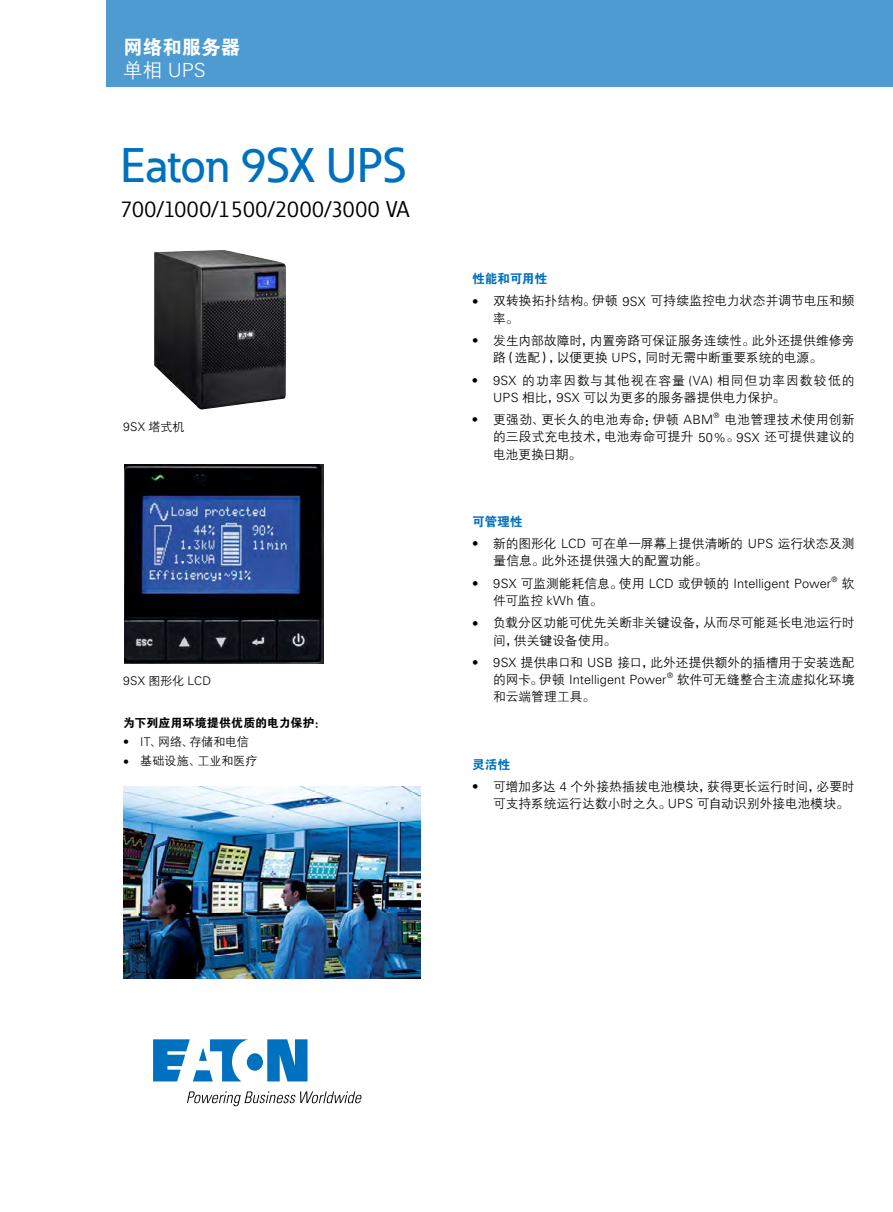
<style>
.page{position:relative;width:893px;height:1212px;background:#fff}
.page>*{position:absolute;margin:0;border:0;box-sizing:border-box;transform-origin:0 0}
.t1{font:500 48px "Eaton";letter-spacing:-.005em;color:#0071be}
.t2{font:22.5px "Eaton";color:#000}
.t3{font:19.5px "FZDHTK GBK1 0";color:#fff}
.t4{font:300 19.5px "Univers";color:#fff}
.t5{font:12.75px/17.2px "FZZDXK GBK1 0";color:#000}
.t6{font:300 12.75px "Univers";letter-spacing:.005em;color:#000}
.t7{font:12.75px/17.2px "FZZDXK GBK1 0";letter-spacing:.065em;color:#000}
.t8{font:12.75px "FZZDXK GBK1 0";letter-spacing:.025em;color:#000}
.t9{font:12.75px "FZDHTK GBK1 0";letter-spacing:-.01em;color:#0071be}
.t10{font:12px "FZZDXK GBK1 0";color:#000}
.t11{font:12px "FZDHTK GBK1 0";color:#000}
.t12{font:300 12px "Univers";letter-spacing:.02em;color:#000}
.t13{font:300 7.5px "Univers";color:#000}
.s1{font-family:"FZZDXK GBK1 0";font-weight:400}
.s2{font-family:"Univers";font-weight:300}
</style>
<div class="page">
<div style="left:107px;top:0;width:786px;height:87px;background:#4d9bd1"></div>
<svg style="left:153px;top:1039px;width:155px;height:42px"></svg>
<svg style="left:187px;top:1091px;width:175px;height:15px"></svg>
<img style="left:154px;top:250px;width:132px;height:160px">
<img style="left:123px;top:787px;width:297px;height:192px">
<img style="left:124px;top:465px;width:200px;height:198px">
<h3 class="t3" style="left:123px;top:37px;width:118px">网络和服务器</h3>
<h3 class="t4" style="left:123px;top:59px;width:84px"><span class="s1">单相</span> UPS</h3>
<h1 class="t1" style="left:121px;top:135px;width:287px">Eaton 9SX UPS</h1>
<h2 class="t2" style="left:121px;top:196px;width:291px">700/1000/1500/2000/3000 VA</h2>
<p class="t12" style="left:123px;top:420px;width:63px">9SX <span class="s1">塔式机</span></p>
<p class="t12" style="left:123px;top:674px;width:89px">9SX <span class="s1">图形化</span> LCD</p>
<p class="t11" style="left:123px;top:716px;width:204px">为下列应用环境提供优质的电力保护：</p>
<p class="t10" style="left:123px;top:735px;width:127px"><span class="s2">• IT</span>、网络、存储和电信</p>
<p class="t10" style="left:123px;top:755px;width:136px"><span class="s2">•</span> 基础设施、工业和医疗</p>
<p class="t9" style="left:472px;top:272px;width:77px">性能和可用性</p>
<p class="t5" style="left:493px;top:293px;width:363px;text-indent:-21px"><span class="s2">•</span> 双转换拓扑结构。伊顿 <span class="s2">9SX</span> 可持续监控电力状态并调节电压和频率。</p>
<p class="t5" style="left:493px;top:332px;width:363px;text-indent:-21px"><span class="s2">•</span> 发生内部故障时，内置旁路可保证服务连续性。此外还提供维修旁路（选配），以便更换 <span class="s2">UPS</span>，同时无需中断重要系统的电源。</p>
<p class="t7" style="left:493px;top:372px;width:363px;text-indent:-21px"><span class="s2">• 9SX</span> 的功率因数与其他视在容量 <span class="s2">(VA)</span> 相同但功率因数较低的<br><span class="s2">UPS</span> 相比，<span class="s2">9SX</span> 可以为更多的服务器提供电力保护。</p>
<p class="t8" style="left:472px;top:413px;width:243px"><span class="s2">•</span> 更强劲、更长久的电池寿命：伊顿 <span class="s2">ABM</span></p>
<p class="t13" style="left:714px;top:411px;width:7px">®</p>
<p class="t5" style="left:493px;top:411px;width:363px;text-align:justify;text-indent:231px">电池管理技术使用创新的三段式充电技术，电池寿命可提升 <span class="s2">50%</span>。<span class="s2">9SX</span> 还可提供建议的电池更换日期。</p>
<p class="t9" style="left:472px;top:514px;width:52px">可管理性</p>
<p class="t5" style="left:493px;top:535px;width:363px;text-indent:-21px"><span class="s2">•</span> 新的图形化 <span class="s2">LCD</span> 可在单一屏幕上提供清晰的 <span class="s2">UPS</span> 运行状态及测量信息。此外还提供强大的配置功能。</p>
<p class="t6" style="left:472px;top:576px;width:361px">• 9SX <span class="s1">可监测能耗信息。使用</span> LCD <span class="s1">或伊顿的</span> Intelligent Power</p>
<p class="t13" style="left:832px;top:574px;width:7px">®</p>
<p class="t5" style="left:842px;top:575px;width:14px">软</p>
<p class="t5" style="left:493px;top:592px;width:111px">件可监控 <span class="s2">kWh</span> 值。</p>
<p class="t5" style="left:493px;top:614px;width:363px;text-indent:-21px"><span class="s2">•</span> 负载分区功能可优先关断非关键设备，从而尽可能延长电池运行时间，供关键设备使用。</p>
<p class="t5" style="left:472px;top:654px;width:384px"><span class="s2">• 9SX</span> 提供串口和 <span class="s2">USB</span> 接口，此外还提供额外的插槽用于安装选配</p>
<p class="t6" style="left:493px;top:672px;width:175px"><span class="s1">的网卡。伊顿</span> Intelligent Power</p>
<p class="t13" style="left:667px;top:671px;width:7px">®</p>
<p class="t5" style="left:677px;top:671px;width:179px">软件可无缝整合主流虚拟化环境</p>
<p class="t5" style="left:493px;top:689px;width:103px">和云端管理工具。</p>
<p class="t9" style="left:472px;top:757px;width:40px">灵活性</p>
<p class="t5" style="left:493px;top:778px;width:363px;text-indent:-21px"><span class="s2">•</span> 可增加多达 <span class="s2">4</span> 个外接热插拔电池模块，获得更长运行时间，必要时可支持系统运行达数小时之久。<span class="s2">UPS</span> 可自动识别外接电池模块。</p>
</div>
